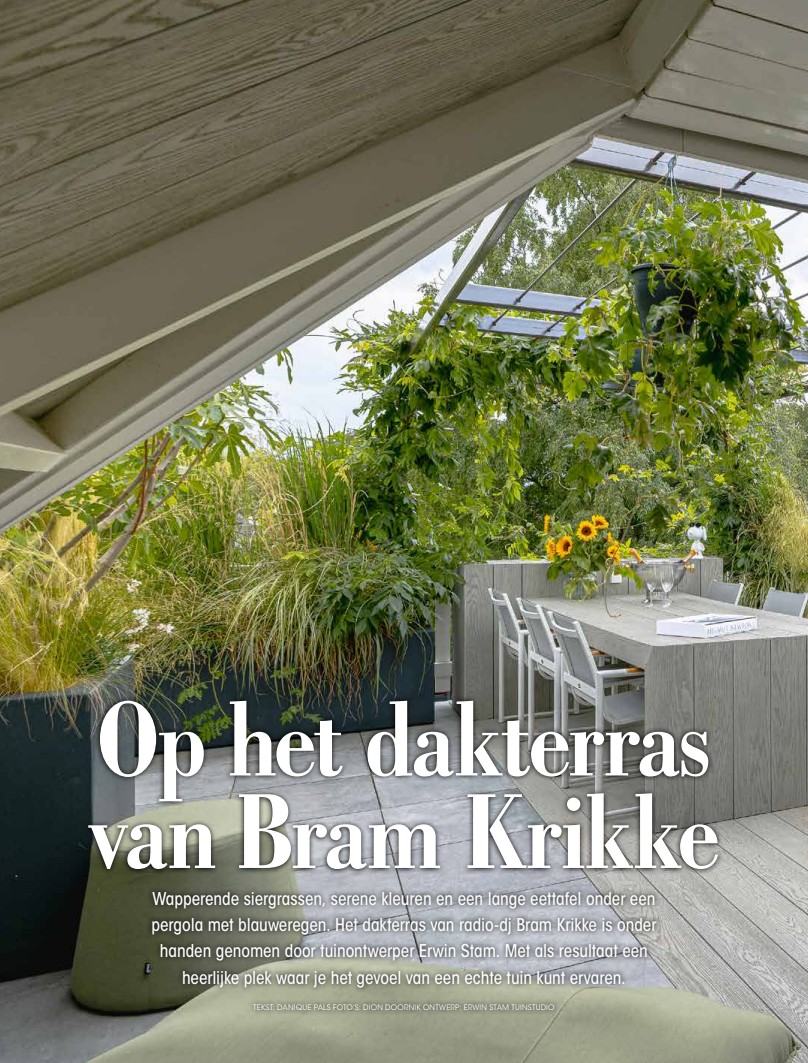
<style>
.page{position:relative;width:808px;height:1063px;background:#fff}
.page>*{position:absolute;margin:0;border:0;box-sizing:border-box;transform-origin:0 0}
.t1{font:700 condensed 113.75px/92.5px "Bodoni Std";letter-spacing:-.025em;color:#fff}
.t2{font:500 condensed 17.5px/26.2px "ITC Avant Garde Std";letter-spacing:-.005em;color:#fff;text-align:center}
.t3{font:7.5px "ITC Avant Garde Std";letter-spacing:.025em;color:#fff}
</style>
<div class="page">
<img style="left:0;top:0;width:808px;height:1063px">
<svg style="left:83px;top:695px;width:641px;height:180px;background:#606361"></svg>
<svg style="left:147px;top:887px;width:515px;height:129px;background:#8c8f88"></svg>
<h1 class="t1" style="left:86px;top:695px;width:636px">Op het dakterras van Bram Krikke</h1>
<p class="t2" style="left:151px;top:885px;width:506px">Wapperende siergrassen, serene kleuren en een lange eettafel onder een pergola met blauweregen. Het dakterras van radio-dj Bram Krikke is onder handen genomen door tuinontwerper Erwin Stam. Met als resultaat een heerlijke plek waar je het gevoel van een echte tuin kunt ervaren.</p>
<p class="t3" style="left:253px;top:1003px;width:303px">TEKST: DANIQUE PALS FOTO’S: DION DOORNIK ONTWERP: ERWIN STAM TUINSTUDIO</p>
</div>
